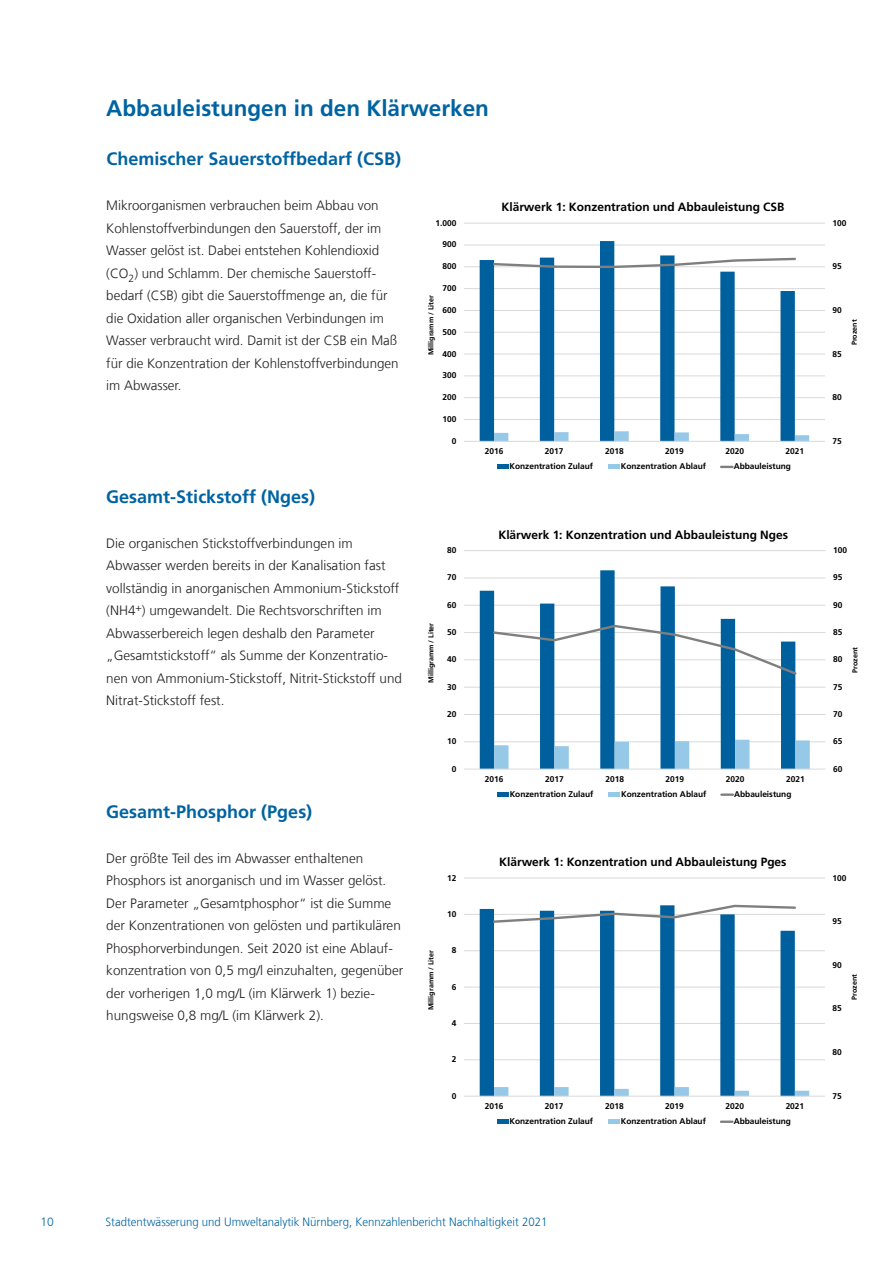
<style>
.page{position:relative;width:893px;height:1263px;background:#fff}
.page>*{position:absolute;margin:0;border:0;box-sizing:border-box;transform-origin:0 0}
.t1{font:700 22.5px "Frutiger LT Com";color:#0063a1}
.t2{font:700 18px "Frutiger LT Com";color:#0063a1}
.t3{font:300 13.5px/22.5px "Frutiger LT Com";color:#231f20}
.t4{font:300 12px "Frutiger LT Com";color:#0063a1;scale:.95 1}
.t5{font:300 12px "Frutiger LT Com";color:#0063a1}
.t6{font:700 11.85px "Frutiger LT Com";color:#000}
.t7{font:700 8.4px "Frutiger LT Com";color:#000}
.t8{font:700 7.2px "Frutiger LT Com";color:#000}
</style>
<div class="page">
<hr style="left:464px;top:419px;width:361px;height:1px;background:#d9d9d9">
<hr style="left:464px;top:397px;width:361px;height:1px;background:#d9d9d9">
<hr style="left:464px;top:376px;width:361px;height:1px;background:#d9d9d9">
<hr style="left:464px;top:354px;width:361px;height:1px;background:#d9d9d9">
<hr style="left:464px;top:332px;width:361px;height:1px;background:#d9d9d9">
<hr style="left:464px;top:310px;width:361px;height:1px;background:#d9d9d9">
<hr style="left:464px;top:288px;width:361px;height:1px;background:#d9d9d9">
<hr style="left:464px;top:267px;width:361px;height:1px;background:#d9d9d9">
<hr style="left:464px;top:245px;width:361px;height:1px;background:#d9d9d9">
<hr style="left:464px;top:223px;width:361px;height:1px;background:#d9d9d9">
<svg style="left:480px;top:241px;width:315px;height:200px"></svg>
<svg style="left:494px;top:431px;width:315px;height:10px"></svg>
<hr style="left:464px;top:441px;width:361px;height:1px;background:#d9d9d9">
<svg style="left:492px;top:256px;width:305px;height:13px"></svg>
<hr style="left:497px;top:465px;width:11px;height:4px;background:#00609e">
<hr style="left:608px;top:465px;width:12px;height:4px;background:#96c8e8">
<svg style="left:721px;top:466px;width:11px;height:2px"></svg>
<hr style="left:464px;top:741px;width:361px;height:1px;background:#d9d9d9">
<hr style="left:464px;top:714px;width:361px;height:1px;background:#d9d9d9">
<hr style="left:464px;top:687px;width:361px;height:1px;background:#d9d9d9">
<hr style="left:464px;top:659px;width:361px;height:1px;background:#d9d9d9">
<hr style="left:464px;top:632px;width:361px;height:1px;background:#d9d9d9">
<hr style="left:464px;top:605px;width:361px;height:1px;background:#d9d9d9">
<hr style="left:464px;top:578px;width:361px;height:1px;background:#d9d9d9">
<hr style="left:464px;top:550px;width:361px;height:1px;background:#d9d9d9">
<svg style="left:480px;top:570px;width:315px;height:199px"></svg>
<svg style="left:494px;top:740px;width:316px;height:29px"></svg>
<hr style="left:464px;top:769px;width:361px;height:1px;background:#d9d9d9">
<svg style="left:491px;top:623px;width:307px;height:54px"></svg>
<div style="left:497px;top:792px;width:11px;height:5px;background:#00609e"></div>
<div style="left:609px;top:792px;width:11px;height:5px;background:#96c8e8"></div>
<svg style="left:721px;top:793px;width:12px;height:3px"></svg>
<hr style="left:464px;top:1059px;width:361px;height:1px;background:#d9d9d9">
<hr style="left:464px;top:1023px;width:361px;height:1px;background:#d9d9d9">
<hr style="left:464px;top:987px;width:361px;height:1px;background:#d9d9d9">
<hr style="left:464px;top:950px;width:361px;height:1px;background:#d9d9d9">
<hr style="left:464px;top:914px;width:361px;height:1px;background:#d9d9d9">
<hr style="left:464px;top:878px;width:361px;height:1px;background:#d9d9d9">
<svg style="left:480px;top:909px;width:315px;height:187px"></svg>
<svg style="left:494px;top:1087px;width:315px;height:9px"></svg>
<hr style="left:464px;top:1096px;width:361px;height:1px;background:#d9d9d9">
<svg style="left:491px;top:904px;width:305px;height:20px"></svg>
<div style="left:497px;top:1119px;width:11px;height:5px;background:#00609e"></div>
<div style="left:608px;top:1119px;width:12px;height:5px;background:#96c8e8"></div>
<svg style="left:721px;top:1120px;width:11px;height:3px"></svg>
<h1 class="t1" style="left:106px;top:95px;width:384px">Abbauleistungen in den Klärwerken</h1>
<h2 class="t2" style="left:106px;top:148px;width:296px">Chemischer Sauerstoffbedarf (CSB)</h2>
<p class="t3" style="left:106px;top:194px;width:294px">Mikroorganismen verbrauchen beim Abbau von Kohlenstoffverbindungen den Sauerstoff, der im Wasser gelöst ist. Dabei entstehen Kohlendioxid (CO<sub>2</sub>) und Schlamm. Der chemische Sauerstoff&shy;bedarf (CSB) gibt die Sauerstoffmenge an, die für die Oxidation aller organischen Verbindungen im Wasser verbraucht wird. Damit ist der CSB ein Maß für die Konzentration der Kohlenstoffverbindungen im Abwasser.</p>
<p class="t7" style="left:436px;top:218px;width:22px">1.000</p>
<p class="t7" style="left:443px;top:240px;width:15px">900</p>
<p class="t7" style="left:443px;top:261px;width:15px">800</p>
<p class="t7" style="left:443px;top:283px;width:15px">700</p>
<p class="t8" style="left:427px;top:355px;width:62px;rotate:-90deg">Milligramm / Liter</p>
<p class="t7" style="left:443px;top:305px;width:15px">600</p>
<p class="t7" style="left:443px;top:327px;width:15px">500</p>
<p class="t7" style="left:443px;top:349px;width:15px">400</p>
<p class="t7" style="left:443px;top:371px;width:15px">300</p>
<p class="t7" style="left:443px;top:392px;width:15px">200</p>
<p class="t7" style="left:443px;top:414px;width:15px">100</p>
<p class="t7" style="left:452px;top:436px;width:6px">0</p>
<p class="t6" style="left:501px;top:200px;width:284px">Klärwerk 1: Konzentration und Abbauleistung CSB</p>
<p class="t7" style="left:485px;top:446px;width:20px">2016</p>
<p class="t7" style="left:545px;top:446px;width:20px">2017</p>
<p class="t7" style="left:605px;top:446px;width:20px">2018</p>
<p class="t7" style="left:665px;top:446px;width:20px">2019</p>
<p class="t7" style="left:725px;top:446px;width:20px">2020</p>
<p class="t7" style="left:786px;top:446px;width:20px">2021</p>
<h2 class="t2" style="left:106px;top:486px;width:210px">Gesamt-Stickstoff (Nges)</h2>
<p class="t3" style="left:106px;top:532px;width:297px">Die organischen Stickstoffverbindungen im Abwasser werden bereits in der Kanalisation fast vollständig in anorganischen Ammonium-Stickstoff (NH4<sup>+</sup>) umgewandelt. Die Rechtsvorschriften im Abwasserbereich legen deshalb den Parameter „Gesamtstickstoff“ als Summe der Konzentratio&shy;nen von Ammonium-Stickstoff, Nitrit-Stickstoff und Nitrat-Stickstoff fest.</p>
<h2 class="t2" style="left:106px;top:801px;width:207px">Gesamt-Phosphor (Pges)</h2>
<p class="t3" style="left:106px;top:847px;width:299px">Der größte Teil des im Abwasser enthaltenen Phosphors ist anorganisch und im Wasser gelöst.<br>Der Parameter „Gesamtphosphor“ ist die Summe der Konzentrationen von gelösten und partikulären Phosphorverbindungen. Seit 2020 ist eine Ablauf&shy;konzentration von 0,5 mg/l einzuhalten, gegenüber der vorherigen 1,0 mg/L (im Klärwerk 1) bezie&shy;hungsweise 0,8 mg/L (im Klärwerk 2).</p>
<p class="t8" style="left:427px;top:683px;width:62px;rotate:-90deg">Milligramm / Liter</p>
<p class="t7" style="left:447px;top:545px;width:11px">80</p>
<p class="t7" style="left:447px;top:573px;width:11px">70</p>
<p class="t7" style="left:447px;top:600px;width:11px">60</p>
<p class="t7" style="left:447px;top:627px;width:11px">50</p>
<p class="t7" style="left:447px;top:654px;width:11px">40</p>
<p class="t7" style="left:447px;top:682px;width:11px">30</p>
<p class="t7" style="left:447px;top:709px;width:11px">20</p>
<p class="t7" style="left:447px;top:736px;width:11px">10</p>
<p class="t7" style="left:452px;top:764px;width:6px">0</p>
<p class="t8" style="left:427px;top:1010px;width:62px;rotate:-90deg">Milligramm / Liter</p>
<p class="t7" style="left:447px;top:873px;width:11px">12</p>
<p class="t7" style="left:447px;top:909px;width:11px">10</p>
<p class="t7" style="left:452px;top:945px;width:6px">8</p>
<p class="t7" style="left:452px;top:982px;width:6px">6</p>
<p class="t7" style="left:452px;top:1018px;width:6px">4</p>
<p class="t7" style="left:452px;top:1054px;width:6px">2</p>
<p class="t7" style="left:452px;top:1091px;width:6px">0</p>
<p class="t7" style="left:509px;top:462px;width:85px">Konzentration Zulauf</p>
<p class="t7" style="left:621px;top:462px;width:87px">Konzentration Ablauf</p>
<p class="t7" style="left:734px;top:462px;width:59px">Abbauleistung</p>
<p class="t6" style="left:498px;top:528px;width:291px">Klärwerk 1: Konzentration und Abbauleistung Nges</p>
<p class="t7" style="left:485px;top:774px;width:20px">2016</p>
<p class="t7" style="left:545px;top:774px;width:20px">2017</p>
<p class="t7" style="left:605px;top:774px;width:20px">2018</p>
<p class="t7" style="left:666px;top:774px;width:20px">2019</p>
<p class="t7" style="left:726px;top:774px;width:20px">2020</p>
<p class="t7" style="left:786px;top:774px;width:20px">2021</p>
<p class="t7" style="left:510px;top:789px;width:85px">Konzentration Zulauf</p>
<p class="t7" style="left:621px;top:789px;width:87px">Konzentration Ablauf</p>
<p class="t7" style="left:734px;top:789px;width:59px">Abbauleistung</p>
<p class="t6" style="left:499px;top:855px;width:289px">Klärwerk 1: Konzentration und Abbauleistung Pges</p>
<p class="t7" style="left:485px;top:1101px;width:20px">2016</p>
<p class="t7" style="left:545px;top:1101px;width:20px">2017</p>
<p class="t7" style="left:605px;top:1101px;width:20px">2018</p>
<p class="t7" style="left:665px;top:1101px;width:20px">2019</p>
<p class="t7" style="left:725px;top:1101px;width:20px">2020</p>
<p class="t7" style="left:786px;top:1101px;width:20px">2021</p>
<p class="t7" style="left:510px;top:1116px;width:85px">Konzentration Zulauf</p>
<p class="t7" style="left:621px;top:1116px;width:86px">Konzentration Ablauf</p>
<p class="t7" style="left:734px;top:1116px;width:59px">Abbauleistung</p>
<p class="t7" style="left:832px;top:218px;width:15px">100</p>
<p class="t7" style="left:832px;top:261px;width:11px">95</p>
<p class="t7" style="left:832px;top:305px;width:11px">90</p>
<p class="t7" style="left:832px;top:349px;width:11px">85</p>
<p class="t8" style="left:850px;top:345px;width:27px;rotate:-90deg">Prozent</p>
<p class="t7" style="left:832px;top:392px;width:11px">80</p>
<p class="t7" style="left:832px;top:436px;width:11px">75</p>
<p class="t7" style="left:833px;top:545px;width:15px">100</p>
<p class="t7" style="left:833px;top:573px;width:11px">95</p>
<p class="t7" style="left:833px;top:600px;width:11px">90</p>
<p class="t7" style="left:833px;top:627px;width:11px">85</p>
<p class="t7" style="left:833px;top:654px;width:11px">80</p>
<p class="t7" style="left:833px;top:682px;width:11px">75</p>
<p class="t7" style="left:833px;top:709px;width:11px">70</p>
<p class="t7" style="left:833px;top:736px;width:11px">65</p>
<p class="t7" style="left:833px;top:764px;width:11px">60</p>
<p class="t8" style="left:851px;top:673px;width:27px;rotate:-90deg">Prozent</p>
<p class="t7" style="left:832px;top:873px;width:15px">100</p>
<p class="t7" style="left:832px;top:916px;width:11px">95</p>
<p class="t7" style="left:832px;top:960px;width:11px">90</p>
<p class="t7" style="left:832px;top:1003px;width:11px">85</p>
<p class="t8" style="left:850px;top:1000px;width:27px;rotate:-90deg">Prozent</p>
<p class="t7" style="left:832px;top:1047px;width:11px">80</p>
<p class="t7" style="left:832px;top:1091px;width:11px">75</p>
<p class="t5" style="left:40px;top:1215px;width:15px">10</p>
<p class="t4" style="left:106px;top:1215px;width:466px">Stadtentwässerung und Umweltanalytik Nürnberg, Kennzahlenbericht Nachhaltigkeit 2021</p>
</div>
